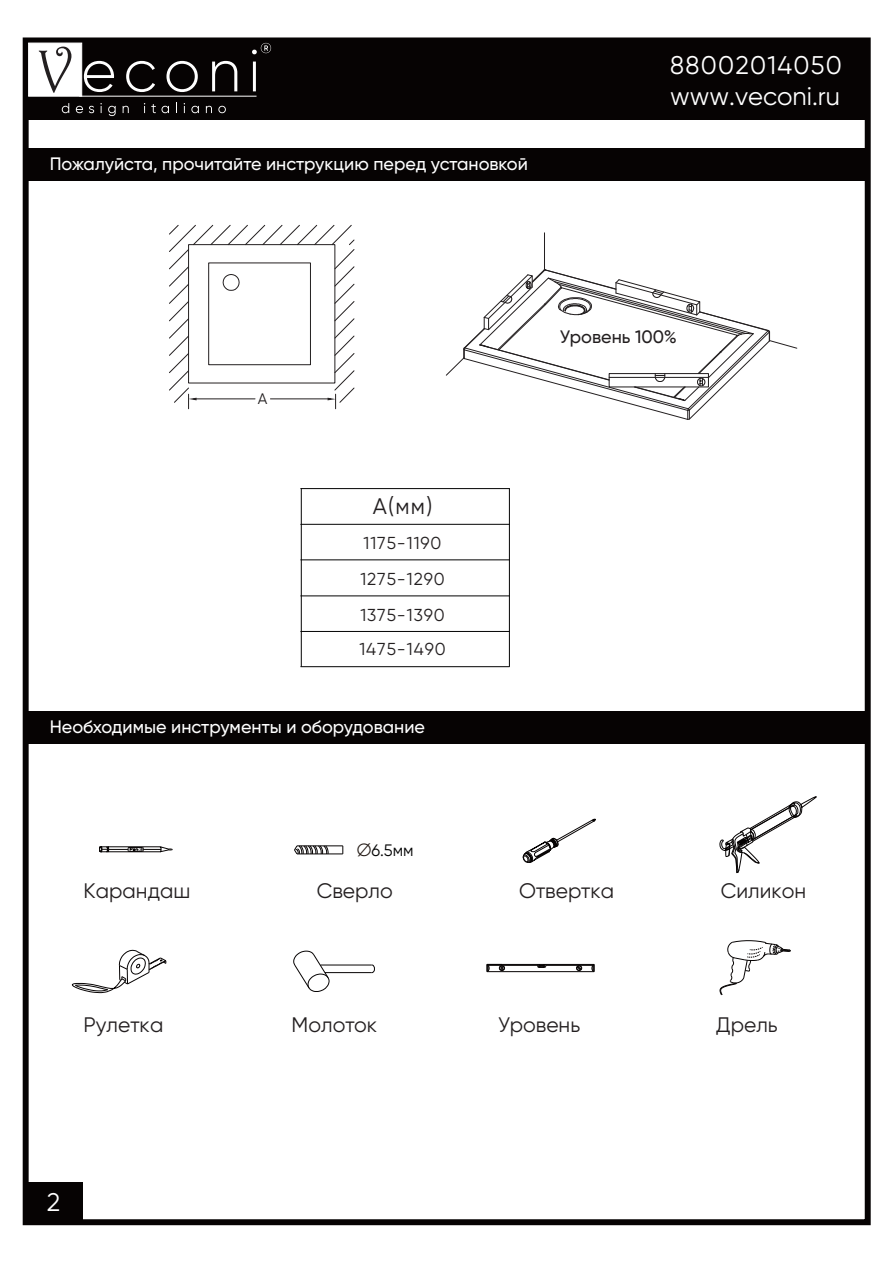
<style>
.page{position:relative;width:893px;height:1263px;background:#fff}
.page>*{position:absolute;margin:0;border:0;box-sizing:border-box;transform-origin:0 0}
.t1{font:25.5px/30.6px "Gilroy";letter-spacing:.05em;color:#fff}
.t2{font:22.5px "Gilroy";color:#231f20}
.t3{font:21px "Gilroy";color:#231f20}
.t4{font:500 18px "Gilroy";color:#fff}
.t5{font:500 18px "Gilroy";color:#231f20}
.t6{font:17.25px/36px "Gilroy";letter-spacing:.055em;color:#231f20}
.t7{font:16.5px "Gilroy";color:#030303}
.t8{font:15.3px "Gilroy";color:#231f20}
.s1{font-size:17.7px;color:#221914}
</style>
<div class="page">
<div style="left:23px;top:37px;width:848px;height:1188px;border:6px solid #060303"></div>
<svg style="left:293px;top:951px;width:36px;height:41px"></svg>
<div style="left:29px;top:1182px;width:54px;height:37px;background:#060303"></div>
<div style="left:26px;top:40px;width:842px;height:80px;background:#060303"></div>
<div style="left:28px;top:43px;width:54px;height:54px;background:#fff;border:1px solid #fff"></div>
<svg style="left:39px;top:47px;width:32px;height:46px"></svg>
<svg style="left:84px;top:61px;width:30px;height:31px"></svg>
<svg style="left:126px;top:61px;width:29px;height:31px"></svg>
<svg style="left:166px;top:61px;width:32px;height:31px"></svg>
<svg style="left:212px;top:61px;width:25px;height:30px"></svg>
<div style="left:26px;top:148px;width:842px;height:32px;background:#060303"></div>
<div style="left:26px;top:711px;width:842px;height:33px;background:#060303"></div>
<hr style="left:79px;top:96px;width:178px;height:1px;background:#fff">
<svg style="left:123px;top:106px;width:6px;height:7px"></svg>
<svg style="left:206px;top:106px;width:6px;height:7px"></svg>
<svg style="left:191px;top:106px;width:8px;height:7px"></svg>
<svg style="left:218px;top:106px;width:8px;height:7px"></svg>
<svg style="left:76px;top:106px;width:7px;height:7px"></svg>
<svg style="left:89px;top:106px;width:5px;height:7px"></svg>
<svg style="left:169px;top:224px;width:186px;height:185px"></svg>
<hr style="left:301px;top:488px;width:208px;height:1px;background:#030303">
<hr style="left:301px;top:524px;width:208px;height:1px;background:#030303">
<hr style="left:301px;top:560px;width:208px;height:1px;background:#030303">
<hr style="left:301px;top:596px;width:208px;height:1px;background:#030303">
<hr style="left:301px;top:631px;width:208px;height:1px;background:#030303">
<hr style="left:301px;top:666px;width:208px;height:1px;background:#030303">
<hr style="left:297px;top:846px;width:46px;height:1px;background:#060303">
<hr style="left:297px;top:854px;width:46px;height:1px;background:#060303">
<hr style="left:487px;top:964px;width:107px;height:1px;background:#060303">
<hr style="left:320px;top:965px;width:52px;height:1px;background:#060303">
<hr style="left:487px;top:965px;width:51px;height:1px;background:#060303">
<hr style="left:546px;top:965px;width:48px;height:1px;background:#060303">
<svg style="left:537px;top:964px;width:10px;height:4px"></svg>
<svg style="left:576px;top:965px;width:6px;height:6px"></svg>
<hr style="left:487px;top:971px;width:107px;height:1px;background:#060303">
<hr style="left:325px;top:972px;width:47px;height:1px;background:#060303">
<svg style="left:62px;top:103px;width:7px;height:10px"></svg>
<svg style="left:100px;top:103px;width:2px;height:10px"></svg>
<svg style="left:108px;top:106px;width:8px;height:10px"></svg>
<svg style="left:72px;top:950px;width:95px;height:43px"></svg>
<svg style="left:151px;top:104px;width:18px;height:9px"></svg>
<svg style="left:99px;top:846px;width:74px;height:6px"></svg>
<svg style="left:252px;top:43px;width:19px;height:48px"></svg>
<hr style="left:301px;top:489px;width:1px;height:177px;background:#030303">
<svg style="left:294px;top:845px;width:35px;height:9px"></svg>
<svg style="left:371px;top:964px;width:4px;height:9px"></svg>
<svg style="left:486px;top:964px;width:19px;height:8px"></svg>
<hr style="left:509px;top:489px;width:1px;height:177px;background:#030303">
<hr style="left:544px;top:233px;width:1px;height:37px;background:#231f20">
<svg style="left:523px;top:819px;width:73px;height:44px"></svg>
<svg style="left:591px;top:964px;width:4px;height:8px"></svg>
<svg style="left:445px;top:269px;width:353px;height:151px"></svg>
<svg style="left:719px;top:940px;width:72px;height:56px"></svg>
<svg style="left:719px;top:796px;width:98px;height:77px"></svg>
<p class="t4" style="left:50px;top:153px;width:480px">Пожалуйста, прочитайте инструкцию перед установкой</p>
<h1 class="t1" style="left:670px;top:50px;width:173px">88002014050 www.veconi.ru</h1>
<p class="t8" style="left:258px;top:389px;width:11px">A</p>
<p class="t2" style="left:373px;top:493px;width:61px">A(мм)</p>
<p class="t6" style="left:360px;top:525px;width:86px">1175-1190<br>1275-1290<br>1375-1390</p>
<p class="t6" style="left:359px;top:631px;width:88px">1475-1490</p>
<p class="t4" style="left:50px;top:716px;width:377px">Необходимые инструменты и оборудование</p>
<p class="t7" style="left:357px;top:840px;width:59px"><span class="s1">∅</span>6.5мм</p>
<p class="t5" style="left:560px;top:326px;width:118px">Уровень 100%</p>
<p class="t3" style="left:83px;top:877px;width:109px">Карандаш</p>
<p class="t3" style="left:317px;top:877px;width:78px">Сверло</p>
<p class="t3" style="left:519px;top:877px;width:97px">Отвертка</p>
<p class="t3" style="left:721px;top:877px;width:87px">Силикон</p>
<p class="t3" style="left:83px;top:1012px;width:81px">Рулетка</p>
<p class="t3" style="left:292px;top:1012px;width:87px">Молоток</p>
<p class="t3" style="left:498px;top:1012px;width:83px">Уровень</p>
<p class="t3" style="left:716px;top:1012px;width:63px">Дрель</p>
<h1 class="t1" style="left:47px;top:1186px;width:15px">2</h1>
</div>
